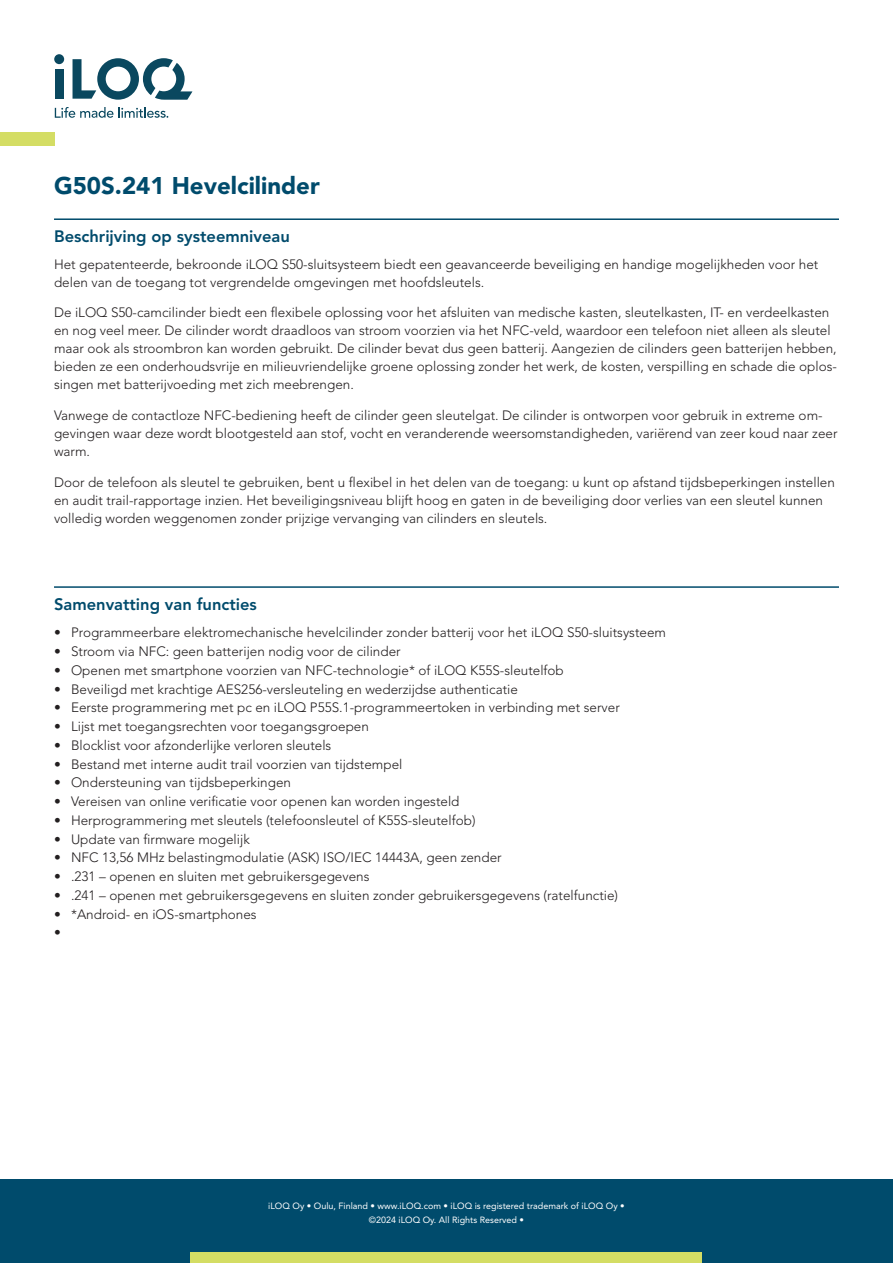
<style>
.page{position:relative;width:893px;height:1263px;background:#fff}
.page>*{position:absolute;margin:0;border:0;box-sizing:border-box;transform-origin:0 0}
.Tuotenimi{font:900 24px "Avenir LT Std";color:#004b6c}
.Otsikko{font:800 16.5px "Avenir LT Std";color:#004b6c}
.nl_NL{font:300 13.5px/18px "Avenir LT Std";color:#231f20}
.t1{font:9px/13.5px "Avenir LT Std";color:#fff;text-align:center}
</style>
<div class="page">
<div style="left:0;top:1179px;width:893px;height:84px;background:#004b6c"></div>
<div style="left:191px;top:1252px;width:511px;height:11px;background:#d4dd64"></div>
<div style="left:55px;top:69px;width:9px;height:30px;background:#0a485f"></div>
<div style="left:54px;top:54px;width:10px;height:10px;background:#0a485f;border-radius:50%"></div>
<svg style="left:73px;top:58px;width:119px;height:42px"></svg>
<svg style="left:55px;top:107px;width:113px;height:11px"></svg>
<div style="left:0;top:133px;width:54px;height:13px;background:#d4dd64"></div>
<hr style="left:54px;top:218px;width:785px;height:2px;background:#004b6c">
<hr style="left:54px;top:586px;width:785px;height:2px;background:#004b6c">
<p class="Tuotenimi" style="left:54px;top:171px;width:267px">G50S.241 Hevelcilinder</p>
<p class="Otsikko" style="left:54px;top:227px;width:237px">Beschrijving op systeemniveau</p>
<p class="nl_NL" style="left:54px;top:255px;width:766px">Het gepatenteerde, bekroonde iLOQ S50-sluitsysteem biedt een geavanceerde beveiliging en handige mogelijkheden voor het delen van de toegang tot vergrendelde omgevingen met hoofdsleutels.</p>
<p class="nl_NL" style="left:54px;top:304px;width:784px">De iLOQ S50-camcilinder biedt een flexibele oplossing voor het afsluiten van medische kasten, sleutelkasten, IT- en verdeelkasten en nog veel meer. De cilinder wordt draadloos van stroom voorzien via het NFC-veld, waardoor een telefoon niet alleen als sleutel maar ook als stroombron kan worden gebruikt. De cilinder bevat dus geen batterij. Aangezien de cilinders geen batterijen hebben, bieden ze een onderhoudsvrije en milieuvriendelijke groene oplossing zonder het werk, de kosten, verspilling en schade die oplos&shy;singen met batterijvoeding met zich meebrengen.</p>
<p class="nl_NL" style="left:54px;top:407px;width:785px">Vanwege de contactloze NFC-bediening heeft de cilinder geen sleutelgat. De cilinder is ontworpen voor gebruik in extreme om&shy;gevingen waar deze wordt blootgesteld aan stof, vocht en veranderende weersomstandigheden, variërend van zeer koud naar zeer warm.</p>
<p class="nl_NL" style="left:54px;top:473px;width:782px">Door de telefoon als sleutel te gebruiken, bent u flexibel in het delen van de toegang: u kunt op afstand tijdsbeperkingen instellen en audit trail-rapportage inzien. Het beveiligingsniveau blijft hoog en gaten in de beveiliging door verlies van een sleutel kunnen volledig worden weggenomen zonder prijzige vervanging van cilinders en sleutels.</p>
<p class="Otsikko" style="left:54px;top:594px;width:204px">Samenvatting van functies</p>
<p class="nl_NL" style="left:54px;top:624px;width:613px">• Programmeerbare elektromechanische hevelcilinder zonder batterij voor het iLOQ S50-sluitsysteem</p>
<p class="nl_NL" style="left:54px;top:642px;width:348px">• Stroom via NFC: geen batterijen nodig voor de cilinder</p>
<p class="nl_NL" style="left:54px;top:661px;width:511px">• Openen met smartphone voorzien van NFC-technologie* of iLOQ K55S-sleutelfob</p>
<p class="nl_NL" style="left:54px;top:680px;width:465px">• Beveiligd met krachtige AES256-versleuteling en wederzijdse authenticatie</p>
<p class="nl_NL" style="left:54px;top:699px;width:567px">• Eerste programmering met pc en iLOQ P55S.1-programmeertoken in verbinding met server</p>
<p class="nl_NL" style="left:54px;top:717px;width:316px">• Lijst met toegangsrechten voor toegangsgroepen</p>
<p class="nl_NL" style="left:54px;top:736px;width:279px">• Blocklist voor afzonderlijke verloren sleutels</p>
<p class="nl_NL" style="left:54px;top:755px;width:350px">• Bestand met interne audit trail voorzien van tijdstempel</p>
<p class="nl_NL" style="left:54px;top:774px;width:239px">• Ondersteuning van tijdsbeperkingen</p>
<p class="nl_NL" style="left:54px;top:792px;width:407px">• Vereisen van online verificatie voor openen kan worden ingesteld</p>
<p class="nl_NL" style="left:54px;top:811px;width:423px">• Herprogrammering met sleutels (telefoonsleutel of K55S-sleutelfob)</p>
<p class="nl_NL" style="left:54px;top:830px;width:197px">• Update van firmware mogelijk</p>
<p class="nl_NL" style="left:54px;top:849px;width:449px">• NFC 13,56 MHz belastingmodulatie (ASK) ISO/IEC 14443A, geen zender</p>
<p class="nl_NL" style="left:54px;top:867px;width:317px">• .231 – openen en sluiten met gebruikersgegevens</p>
<p class="nl_NL" style="left:54px;top:886px;width:566px">• .241 – openen met gebruikersgegevens en sluiten zonder gebruikersgegevens (ratelfunctie)</p>
<p class="nl_NL" style="left:54px;top:905px;width:204px">• *Android- en iOS-smartphones</p>
<p class="nl_NL" style="left:54px;top:924px;width:8px">•</p>
<p class="t1" style="left:268px;top:1199px;width:358px">iLOQ Oy • Oulu, Finland • www.iLOQ.com • iLOQ is registered trademark of iLOQ Oy • ©2024 iLOQ Oy. All Rights Reserved •</p>
</div>
